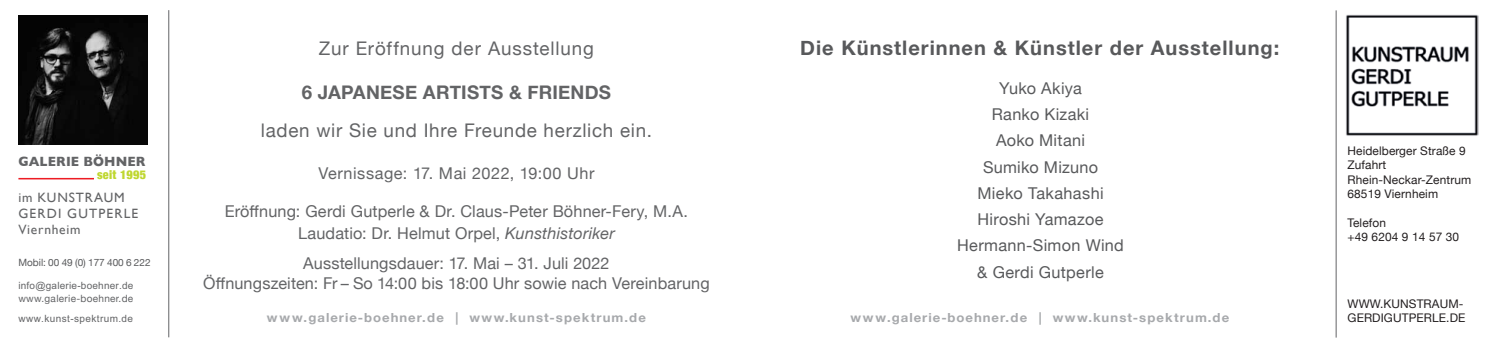
<style>
.page{position:relative;width:1489px;height:348px;background:#fff}
.page>*{position:absolute;margin:0;border:0;box-sizing:border-box;transform-origin:0 0}
.t1{font:700 20px "Helvetica Neue";letter-spacing:.05em;color:#58595b}
.t2{font:18.75px "Helvetica Neue";letter-spacing:.04em;color:#636466}
.t3{font:700 18.75px "Helvetica Neue";letter-spacing:.01em;color:#636466}
.t4{font:16.25px/22.5px "Helvetica Neue";letter-spacing:.01em;color:#636466;text-align:center}
.t5{font:16.25px/26.2px "Helvetica Neue";letter-spacing:.02em;color:#58595b;text-align:center}
.t6{font:16.25px "Helvetica Neue";letter-spacing:.035em;color:#636466}
.t7{font:700 13.62px "Gill Sans";letter-spacing:.01em;color:#636466;scale:.94 1}
.t8{font:13.5px/16.1px "Gill Sans";letter-spacing:.07em;color:#636466}
.t9{font:700 12.5px "Helvetica Neue";letter-spacing:.085em;color:#a7a9ac;scale:1.05 1}
.t10{font:900 condensed 12.25px "Helvetica Neue";letter-spacing:.02em;color:#bfd730}
.t11{font:11.88px/14.2px "Helvetica Neue";letter-spacing:.01em;color:#231f20}
.t12{font:10px "Helvetica Neue";color:#58595b}
.t13{font:10px "Helvetica Armenian";letter-spacing:.02em;color:#636466}
.t14{font:10px "Helvetica Neue";letter-spacing:.03em;color:#636466}
.t15{font:10px "Helvetica Armenian";letter-spacing:.04em;color:#636466}
.s1{font-style:italic}
</style>
<div class="page">
<hr style="left:168px;top:10px;width:1px;height:327px;background:#636466">
<img style="left:18px;top:15px;width:129px;height:129px">
<hr style="left:1335px;top:10px;width:1px;height:327px;background:#636466">
<img style="left:1346px;top:15px;width:131px;height:121px">
<hr style="left:18px;top:178px;width:76px;height:1px;background:#ed1c24">
<p class="t7" style="left:18px;top:150px;width:137px">GALERIE BÖHNER</p>
<p class="t10" style="left:97px;top:165px;width:51px">seit 1995</p>
<p class="t8" style="left:18px;top:188px;width:121px">im KUNSTRAUM<br>GERDI GUTPERLE<br>Viernheim</p>
<p class="t12" style="left:18px;top:255px;width:134px">Mobil: 00 49 (0) 177 400 6 222</p>
<p class="t13" style="left:18px;top:280px;width:117px">info@galerie-boehner.de</p>
<p class="t14" style="left:18px;top:290px;width:116px">www.galerie-boehner.de</p>
<p class="t15" style="left:18px;top:313px;width:116px">www.kunst-spektrum.de</p>
<p class="t2" style="left:319px;top:35px;width:276px">Zur Eröffnung der Ausstellung</p>
<p class="t3" style="left:302px;top:77px;width:250px">6 JAPANESE ARTISTS &amp; Friends</p>
<p class="t2" style="left:261px;top:116px;width:392px">laden wir Sie und Ihre Freunde herzlich ein.</p>
<p class="t6" style="left:318px;top:161px;width:277px">Vernissage: 17. Mai 2022, 19:00 Uhr</p>
<p class="t4" style="left:225px;top:200px;width:465px">Eröffnung: Gerdi Gutperle &amp; Dr. Claus-Peter Böhner-Fery, M.A.<br>Laudatio: Dr. Helmut Orpel, <span class="s1">Kunsthistoriker</span></p>
<p class="t4" style="left:203px;top:254px;width:508px;line-height:20px">Ausstellungsdauer: 17. Mai – 31. Juli 2022<br>Öffnungszeiten: Fr – So 14:00 bis 18:00 Uhr sowie nach Vereinbarung</p>
<p class="t9" style="left:267px;top:307px;width:362px">www.galerie-boehner.de | www.kunst-spektrum.de</p>
<p class="t1" style="left:800px;top:32px;width:480px">Die Künstlerinnen &amp; Künstler der Ausstellung:</p>
<p class="t5" style="left:957px;top:75px;width:168px">Yuko Akiya<br>Ranko Kizaki<br>Aoko Mitani<br>Sumiko Mizuno<br>Mieko Takahashi<br>Hiroshi Yamazoe<br>Hermann-Simon Wind &amp; Gerdi Gutperle</p>
<p class="t9" style="left:850px;top:307px;width:362px">www.galerie-boehner.de | www.kunst-spektrum.de</p>
<p class="t11" style="left:1347px;top:144px;width:125px">Heidelberger Straße 9<br>Zufahrt<br>Rhein-Neckar-Zentrum<br>68519 Viernheim</p>
<p class="t11" style="left:1347px;top:215px;width:113px">Telefon<br>+49 6204 9 14 57 30</p>
<p class="t11" style="left:1347px;top:297px;width:119px">WWW.KUNSTRAUM-<br>GERDIGUTPERLE.DE</p>
</div>
